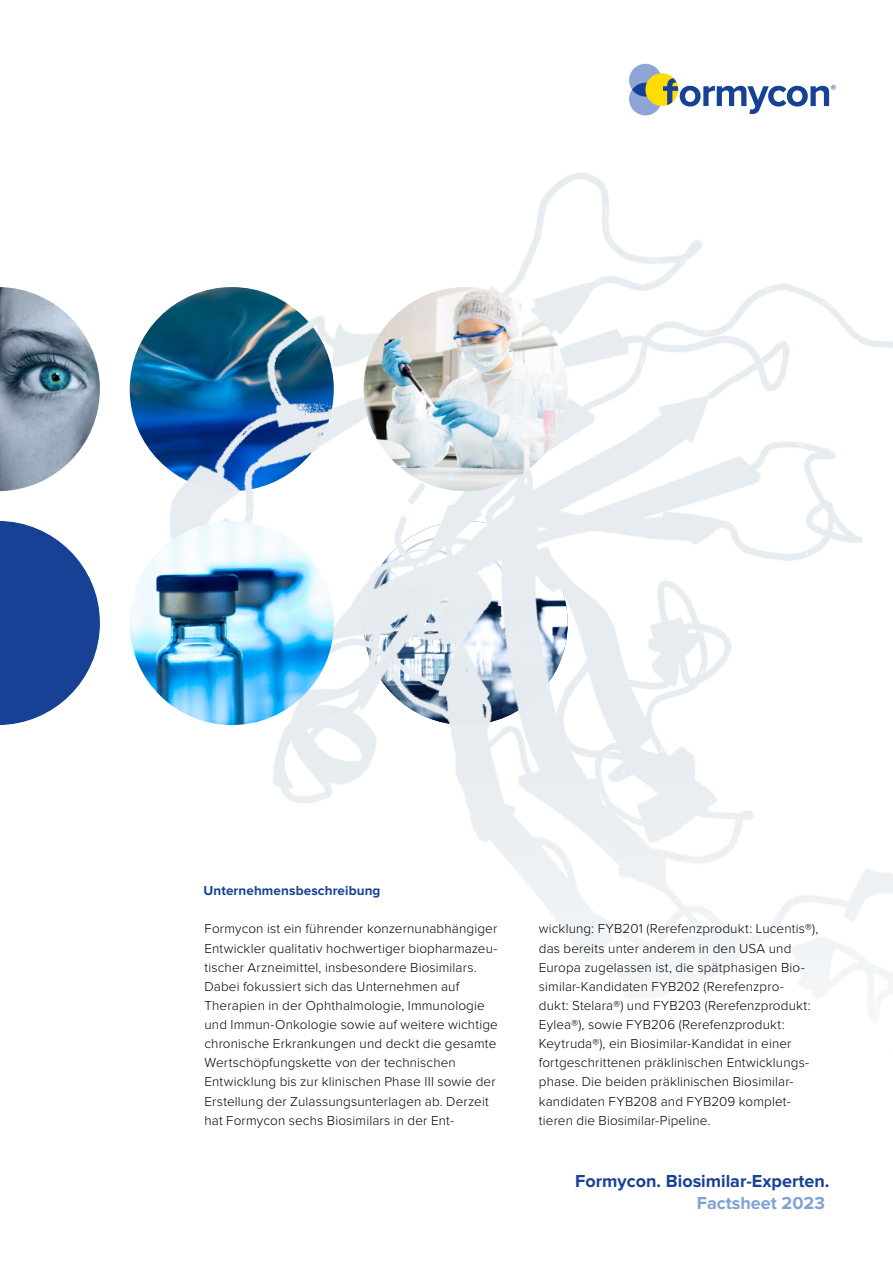
<style>
.page{position:relative;width:893px;height:1263px;background:#fff}
.page>*{position:absolute;margin:0;border:0;box-sizing:border-box;transform-origin:0 0}
.t1{font:700 18px/22.5px "Proxima Nova";color:#164194;text-align:right}
.t2{font:300 13.5px/19.2px "Proxima Nova";letter-spacing:.01em;color:#000}
.t3{font:700 13.5px "Proxima Nova";letter-spacing:.01em;color:#164194}
.s1{color:#7fa2d5}
.s2{color:#fff}
</style>
<div class="page">
<img style="left:0;top:287px;width:68px;height:204px">
<svg style="left:0;top:521px;width:68px;height:204px;background:#2a519d"></svg>
<img style="left:68px;top:172px;width:825px;height:563px">
<img style="left:130px;top:521px;width:204px;height:204px;border-radius:102px">
<img style="left:364px;top:287px;width:204px;height:204px;border-radius:102px">
<div style="left:850px;top:546px;width:43px;height:136px;background:#fff"></div>
<div style="left:629px;top:64px;width:33px;height:33px;background:#8da6d6;border-radius:50%"></div>
<div style="left:629px;top:83px;width:33px;height:32px;background:#8da6d6;border-radius:50%"></div>
<svg style="left:632px;top:83px;width:27px;height:14px"></svg>
<div style="left:645px;top:73px;width:33px;height:33px;background:#fd0;border-radius:50%"></div>
<svg style="left:663px;top:78px;width:173px;height:36px"></svg>
<div style="left:848px;top:640px;width:45px;height:127px;background:#fff"></div>
<p class="t3" style="left:203px;top:884px;width:179px">Unternehmensbeschreibung</p>
<p class="t2" style="left:204px;top:920px;width:295px">Formycon ist ein führender konzernunabhängiger Entwickler qualitativ hochwertiger biopharmazeu&shy;tischer Arzneimittel, insbesondere Biosimilars.<br>Dabei fokussiert sich das Unternehmen auf Therapien in der Ophthalmologie, Immunologie und Immun-Onkologie sowie auf weitere wichtige chronische Erkrankungen und deckt die gesamte Wertschöpfungskette von der technischen Entwicklung bis zur klinischen Phase III sowie der Erstellung der Zulassungsunterlagen ab. Derzeit hat Formycon sechs Biosimilars in der Ent-</p>
<p class="t2" style="left:539px;top:920px;width:281px">wicklung: FYB201 (Rerefenzprodukt: Lucentis®), das bereits unter anderem in den USA und Europa zugelassen ist, die spätphasigen Bio&shy;similar-Kandidaten FYB202 (Rerefenzpro-<br>dukt: Stelara®) und FYB203 (Rerefenzprodukt:<br>Eylea®), sowie FYB206 (Rerefenzprodukt:<br>Keytruda®), ein Biosimilar-Kandidat in einer fortgeschrittenen präklinischen Entwicklungs&shy;phase. Die beiden präklinischen Biosimilar&shy;kandidaten FYB208 and FYB209 komplet&shy;tieren die Biosimilar-Pipeline.</p>
<h1 class="t1" style="left:575px;top:1170px;width:256px">Formycon. Biosimilar-Experten.<br><span class="s1">Factsheet 2023</span><span class="s2">.</span></h1>
</div>
